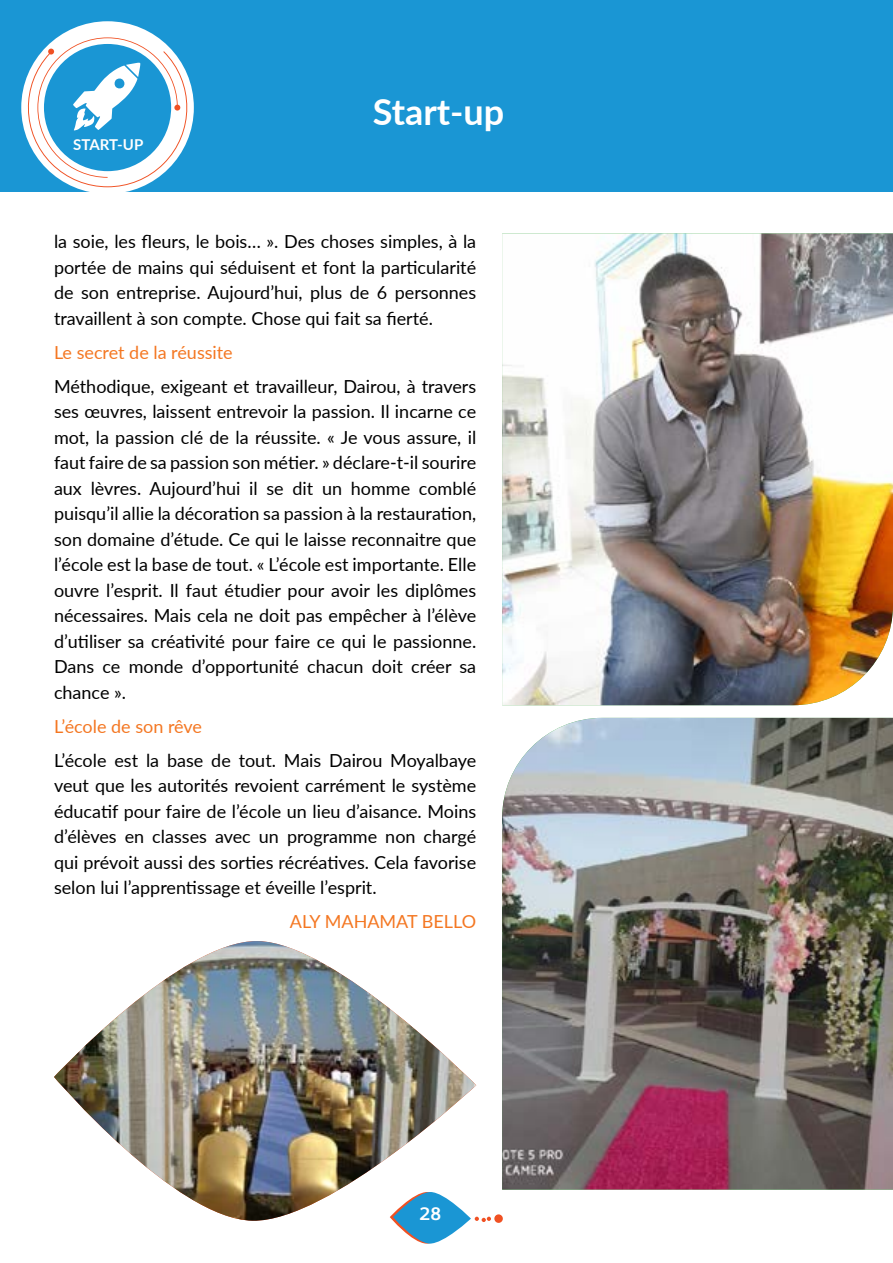
<style>
.page{position:relative;width:893px;height:1263px;background:#fff}
.page>*{position:absolute;margin:0;border:0;box-sizing:border-box;transform-origin:0 0}
.t1{font:700 36px "Lato";color:#fff}
.t2{font:18px/25.5px "Lato";color:#000;text-align:justify}
.t3{font:18px "Lato";color:#f47722}
.t4{font:700 18px "Ko Ho";color:#fff}
.t5{font:700 15px "Lato";color:#fff}
</style>
<div class="page">
<svg style="left:394px;top:1216px;width:97px;height:28px"></svg>
<div style="left:494px;top:1214px;width:9px;height:9px;background:#f05123;border-radius:50%"></div>
<div style="left:0;top:0;width:893px;height:191px;background:#1a96d4"></div>
<img style="left:502px;top:233px;width:391px;height:472px">
<img style="left:502px;top:718px;width:391px;height:471px">
<div style="left:21px;top:21px;width:173px;height:173px;background:#fff;border-radius:50%"></div>
<svg style="left:21px;top:37px;width:173px;height:150px"></svg>
<img style="left:54px;top:941px;width:422px;height:281px">
<p class="t5" style="left:73px;top:133px;width:72px">START-UP</p>
<h1 class="t1" style="left:373px;top:85px;width:133px">Start-up</h1>
<p class="t2" style="left:54px;top:228px;width:424px">la soie, les fleurs, le bois… ». Des choses simples, à la portée de mains qui séduisent et font la particularité de son entreprise. Aujourd’hui, plus de 6 personnes travaillent à son compte. Chose qui fait sa fierté.</p>
<p class="t3" style="left:54px;top:339px;width:180px">Le secret de la réussite</p>
<p class="t2" style="left:54px;top:372px;width:424px">Méthodique, exigeant et travailleur, Dairou, à travers ses œuvres, laissent entrevoir la passion. Il incarne ce mot, la passion clé de la réussite. « Je vous assure, il faut faire de sa passion son métier. » déclare-t-il sourire aux lèvres. Aujourd’hui il se dit un homme comblé puisqu’il allie la décoration sa passion à la restauration, son domaine d’étude. Ce qui le laisse reconnaitre que l’école est la base de tout. « L’école est importante. Elle ouvre l’esprit. Il faut étudier pour avoir les diplômes nécessaires. Mais cela ne doit pas empêcher à l’élève d’utiliser sa créativité pour faire ce qui le passionne.<br>Dans ce monde d’opportunité chacun doit créer sa chance ».</p>
<p class="t3" style="left:54px;top:713px;width:150px">L’école de son rêve</p>
<p class="t2" style="left:54px;top:747px;width:424px">L’école est la base de tout. Mais Dairou Moyalbaye veut que les autorités revoient carrément le système éducatif pour faire de l’école un lieu d’aisance. Moins d’élèves en classes avec un programme non chargé qui prévoit aussi des sorties récréatives. Cela favorise selon lui l’apprentissage et éveille l’esprit.</p>
<p class="t3" style="left:290px;top:909px;width:188px">ALY MAHAMAT BELLO</p>
<p class="t4" style="left:420px;top:1199px;width:23px">28</p>
</div>
